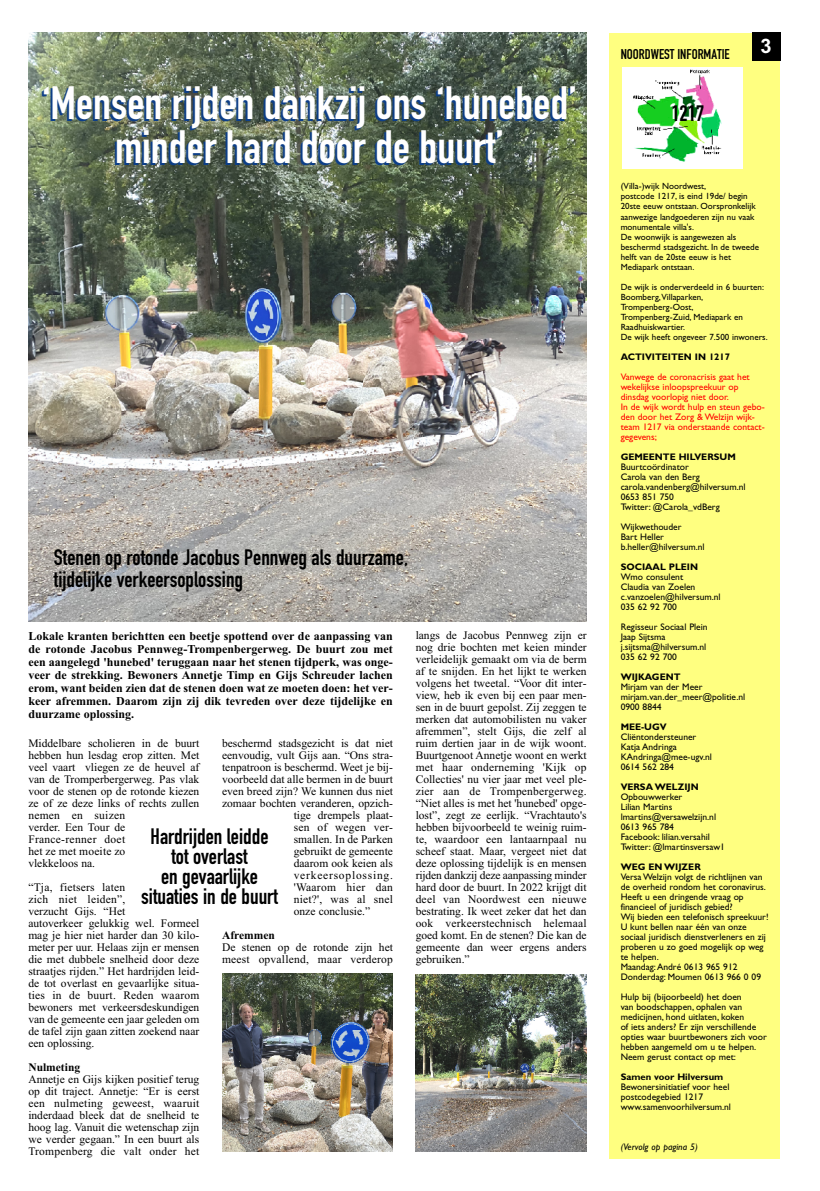
<style>
.page{position:relative;width:820px;height:1191px;background:#fff}
.page>*{position:absolute;margin:0;border:0;box-sizing:border-box;transform-origin:0 0}
.t1{font:46px/44px "DIN Engschrift Std";color:#fff;text-align:center}
.t2{font:22px/20px "DIN Engschrift Std";color:#000}
.t3{font:700 20px "Arial";color:#fff}
.t4{font:14px "DIN Engschrift Std";color:#000}
.t5{font:700 12px/13px "Times New Roman";color:#000;text-align:justify}
.t6{font:11.5px/12px "Times New Roman";color:#000}
.t7{font:11.5px/12px "Times New Roman";letter-spacing:.02em;color:#000}
.t8{font:11.5px "Times New Roman";letter-spacing:.065em;color:#000}
.t9{font:700 11.5px "Times New Roman";color:#000}
.t10{font:9.5px/10px "Gill Sans";color:#000}
.t11{font:9.5px/10px "Gill Sans";color:#f00}
.t12{font:700 9.5px "Gill Sans";color:#000}
.t13{font:italic 9.5px "Gill Sans";color:#000}
.t14{font:9px/10px "Gill Sans";color:#000}
</style>
<div class="page">
<div style="left:609px;top:33px;width:171px;height:1125px;background:#ffff80"></div>
<div style="left:751px;top:33px;width:29px;height:28px;background:#000"></div>
<div style="left:621px;top:68px;width:121px;height:101px;background:#fff"></div>
<img style="left:633px;top:69px;width:89px;height:93px">
<img style="left:28px;top:33px;width:558px;height:588px">
<img style="left:222px;top:973px;width:171px;height:178px">
<img style="left:415px;top:974px;width:171px;height:177px">
<h1 class="t1" style="left:42px;top:81px;width:536px">‘Mensen rijden dankzij ons ‘hunebed’ minder hard door de buurt’</h1>
<h2 class="t2" style="left:54px;top:547px;width:355px;line-height:22px">Stenen op rotonde Jacobus Pennweg als duurzame, tijdelijke verkeersoplossing</h2>
<p class="t5" style="left:28px;top:629px;width:366px">Lokale kranten berichtten een beetje spottend over de aanpassing van de rotonde Jacobus Pennweg-Trompenbergerweg. De buurt zou met een aangelegd 'hunebed' teruggaan naar het stenen tijdperk, was onge&shy;veer de strekking. Bewoners Annetje Timp en Gijs Schreuder lachen erom, want beiden zien dat de stenen doen wat ze moeten doen: het ver&shy;keer afremmen. Daarom zijn zij dik tevreden over deze tijdelijke en duurzame oplossing.</p>
<p class="t6" style="left:28px;top:737px;width:172px">Middelbare scholieren in de buurt hebben hun lesdag erop zitten. Met veel vaart vliegen ze de heuvel af van de Tromperbergerweg. Pas vlak voor de stenen op de rotonde kiezen ze of ze deze links of rechts zullen nemen en suizen<br>verder. Een Tour de<br>France-renner doet<br>het ze met moeite zo<br>vlekkeloos na.</p>
<p class="t6" style="left:28px;top:881px;width:172px">“Tja, fietsers laten<br>zich niet leiden”,<br>verzucht Gijs. “Het<br>autoverkeer gelukkig wel. Formeel mag je hier niet harder dan 30 kilo&shy;meter per uur. Helaas zijn er mensen die met dubbele snelheid door deze straatjes rijden.” Het hardrijden leid&shy;de tot overlast en gevaarlijke situa&shy;ties in de buurt. Reden waarom bewoners met verkeersdeskundigen van de gemeente een jaar geleden om de tafel zijn gaan zitten zoekend naar een oplossing.</p>
<p class="t9" style="left:28px;top:1060px;width:53px">Nulmeting</p>
<p class="t6" style="left:28px;top:1073px;width:172px;text-align:justify">Annetje en Gijs kijken positief terug op dit traject. Annetje: “Er is eerst een nulmeting geweest, waaruit inderdaad bleek dat de snelheid te hoog lag. Vanuit die wetenschap zijn we verder gegaan.” In een buurt als Trompenberg die valt onder het</p>
<p class="t6" style="left:222px;top:737px;width:172px">beschermd stadsgezicht is dat niet</p>
<p class="t6" style="left:222px;top:749px;width:172px">eenvoudig, vult Gijs aan. “Ons stra-</p>
<p class="t6" style="left:222px;top:761px;width:172px">tenpatroon is beschermd. Weet je bij-</p>
<p class="t6" style="left:222px;top:773px;width:172px">voorbeeld dat alle bermen in de buurt</p>
<p class="t6" style="left:222px;top:785px;width:172px">even breed zijn? We kunnen dus niet</p>
<p class="t6" style="left:222px;top:797px;width:172px">zomaar bochten veranderen, opzich-</p>
<p class="t6" style="left:294px;top:809px;width:101px">tige drempels plaat-</p>
<p class="t7" style="left:294px;top:821px;width:101px">sen of wegen ver-</p>
<p class="t6" style="left:294px;top:833px;width:101px">smallen. In de Parken</p>
<p class="t6" style="left:294px;top:845px;width:101px">gebruikt de gemeente</p>
<p class="t6" style="left:294px;top:857px;width:101px">daarom ook keien als</p>
<p class="t8" style="left:294px;top:868px;width:101px">verkeersoplossing.</p>
<p class="t7" style="left:294px;top:881px;width:101px">'Waarom hier dan</p>
<p class="t7" style="left:294px;top:893px;width:101px">niet?', was al snel</p>
<p class="t6" style="left:294px;top:905px;width:78px">onze conclusie.”</p>
<p class="t9" style="left:222px;top:928px;width:54px">Afremmen</p>
<p class="t7" style="left:222px;top:941px;width:172px">De stenen op de rotonde zijn het meest opvallend, maar verderop</p>
<h2 class="t2" style="left:141px;top:826px;width:138px;text-align:center">Hardrijden leidde tot overlast<br>en gevaarlijke situaties in de buurt</h2>
<p class="t6" style="left:415px;top:629px;width:172px;text-align:justify">langs de Jacobus Pennweg zijn er nog drie bochten met keien minder verleidelijk gemaakt om via de berm af te snijden. En het lijkt te werken volgens het tweetal. “Voor dit inter&shy;view, heb ik even bij een paar men&shy;sen in de buurt gepolst. Zij zeggen te merken dat automobilisten nu vaker afremmen”, stelt Gijs, die zelf al ruim dertien jaar in de wijk woont.<br>Buurtgenoot Annetje woont en werkt met haar onderneming 'Kijk op Collecties' nu vier jaar met veel ple&shy;zier aan de Trompenbergerweg. “Niet alles is met het 'hunebed' opge&shy;lost”, zegt ze eerlijk. “Vrachtauto's hebben bijvoorbeeld te weinig ruim&shy;te, waardoor een lantaarnpaal nu scheef staat. Maar, vergeet niet dat deze oplossing tijdelijk is en mensen rijden dankzij deze aanpassing minder hard door de buurt. In 2022 krijgt dit deel van Noordwest een nieuwe bestrating. Ik weet zeker dat het dan ook verkeerstechnisch helemaal goed komt. En de stenen? Die kan de gemeente dan weer ergens anders gebruiken.”</p>
<p class="t4" style="left:620px;top:46px;width:111px">NOORDWEST INFORMATIE</p>
<h2 class="t2" style="left:671px;top:103px;width:34px">1217</h2>
<h3 class="t3" style="left:760px;top:35px;width:13px">3</h3>
<p class="t14" style="left:620px;top:182px;width:140px">(Villa-)wijk Noordwest,<br>postcode 1217, is eind 19de/ begin<br>20ste eeuw ontstaan. Oorspronkelijk aanwezige landgoederen zijn nu vaak monumentale villa's.<br>De woonwijk is aangewezen als beschermd stadsgezicht. In de tweede helft van de 20ste eeuw is het<br>Mediapark ontstaan.</p>
<p class="t14" style="left:620px;top:282px;width:148px">De wijk is onderverdeeld in 6 buurten:<br>Boomberg,Villaparken,<br>Trompenberg-Oost,<br>Trompenberg-Zuid, Mediapark en<br>Raadhuiskwartier.<br>De wijk heeft ongeveer 7.500 inwoners.</p>
<p class="t12" style="left:620px;top:353px;width:111px">ACTIVITEITEN IN 1217</p>
<p class="t11" style="left:620px;top:372px;width:146px">Vanwege de coronacrisis gaat het wekelijkse inloopspreekuur op dinsdag voorlopig niet door.<br>In de wijk wordt hulp en steun gebo&shy;den door het Zorg &amp; Welzijn wijk&shy;team 1217 via onderstaande contact&shy;gegevens;</p>
<p class="t12" style="left:620px;top:453px;width:116px">GEMEENTE HILVERSUM</p>
<p class="t10" style="left:620px;top:462px;width:126px">Buurtcoördinator<br>Carola van den Berg carola.vandenberg@hilversum.nl<br>0653 851 750<br>Twitter: @Carola_vdBerg</p>
<p class="t10" style="left:620px;top:522px;width:85px">Wijkwethouder<br>Bart Heller b.heller@hilversum.nl</p>
<p class="t12" style="left:620px;top:563px;width:79px">SOCIAAL PLEIN</p>
<p class="t10" style="left:620px;top:572px;width:101px">Wmo consulent<br>Claudia van Zoelen c.vanzoelen@hilversum.nl<br>035 62 92 700</p>
<p class="t10" style="left:620px;top:622px;width:88px">Regisseur Sociaal Plein<br>Jaap Sijtsma j.sijtsma@hilversum.nl<br>035 62 92 700</p>
<p class="t12" style="left:620px;top:673px;width:61px">WIJKAGENT</p>
<p class="t10" style="left:620px;top:682px;width:126px">Mirjam van der Meer mirjam.van.der_meer@politie.nl<br>0900 8844</p>
<p class="t12" style="left:620px;top:723px;width:47px">MEE-UGV</p>
<p class="t10" style="left:620px;top:732px;width:93px">Cliëntondersteuner<br>Katja Andringa<br>KAndringa@mee-ugv.nl<br>0614 562 284</p>
<p class="t12" style="left:620px;top:783px;width:80px">VERSA WELZIJN</p>
<p class="t10" style="left:620px;top:792px;width:106px">Opbouwwerker<br>Lilian Martins lmartins@versawelzijn.nl<br>0613 965 784<br>Facebook: lilian.versahil<br>Twitter: @lmartinsversaw1</p>
<p class="t12" style="left:620px;top:863px;width:82px">WEG EN WIJZER</p>
<p class="t10" style="left:620px;top:872px;width:149px">Versa Welzijn volgt de richtlijnen van de overheid rondom het coronavirus.<br>Heeft u een dringende vraag op financieel of juridisch gebied?<br>Wij bieden een telefonisch spreekuur!<br>U kunt bellen naar één van onze sociaal juridisch dienstverleners en zij proberen u zo goed mogelijk op weg te helpen.<br>Maandag:André 0613 965 912<br>Donderdag: Moumen 0613 966 0 09</p>
<p class="t10" style="left:620px;top:992px;width:148px">Hulp bij (bijoorbeeld) het doen<br>van boodschappen, ophalen van medicijnen, hond uitlaten, koken<br>of iets anders? Er zijn verschillende opties waar buurtbewoners zich voor hebben aangemeld om u te helpen.<br>Neem gerust contact op met:</p>
<p class="t12" style="left:620px;top:1073px;width:104px">Samen voor Hilversum</p>
<p class="t10" style="left:620px;top:1082px;width:112px">Bewonersinitiatief voor heel postcodegebied 1217 www.samenvoorhilversum.nl</p>
<p class="t13" style="left:620px;top:1143px;width:79px">(Vervolg op pagina 5)</p>
</div>
